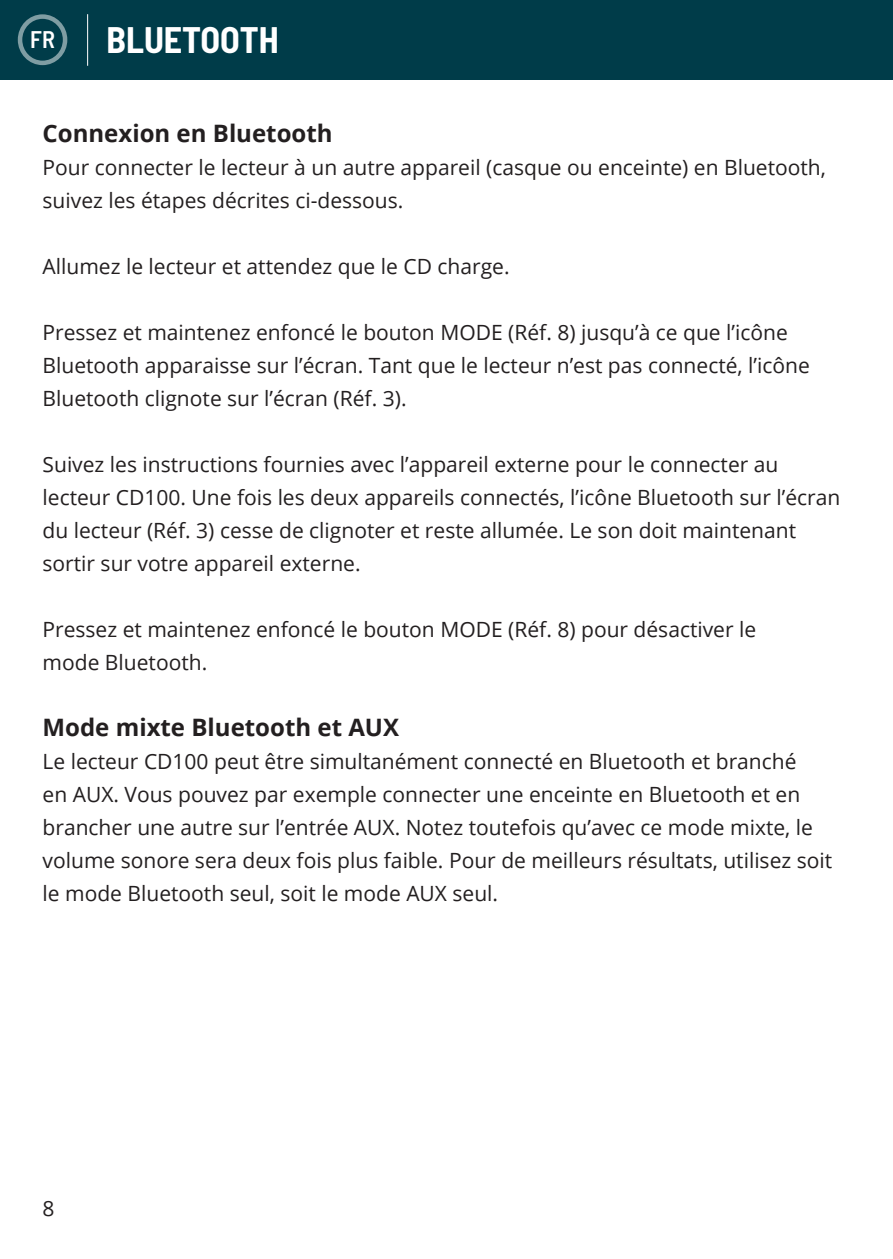
<style>
.page{position:relative;width:893px;height:1259px;background:#fff}
.page>*{position:absolute;margin:0;border:0;box-sizing:border-box;transform-origin:0 0}
.t1{font:700 semi-condensed 36px "Barlow";color:#fff}
.t2{font:700 24px "Open Sans";color:#231f20}
.t3{font:600 semi-condensed 24px "Barlow";color:#fff}
.t4{font:21px/33px "Open Sans";color:#231f20}
</style>
<div class="page">
<div style="left:0;top:0;width:892px;height:80px;background:#003c49"></div>
<hr style="left:87px;top:14px;width:1px;height:52px;background:#fff">
<div style="left:18px;top:14px;width:49px;height:51px;border:5px solid #fff;border-radius:50%"></div>
<p class="t3" style="left:30px;top:26px;width:26px">FR</p>
<h1 class="t1" style="left:106px;top:27px;width:174px">BLUETOOTH</h1>
<p class="t2" style="left:43px;top:123px;width:291px">Connexion en Bluetooth</p>
<p class="t4" style="left:43px;top:150px;width:784px">Pour connecter le lecteur à un autre appareil (casque ou enceinte) en Bluetooth, suivez les étapes décrites ci-dessous.</p>
<p class="t4" style="left:43px;top:249px;width:468px">Allumez le lecteur et attendez que le CD charge.</p>
<p class="t4" style="left:43px;top:315px;width:768px">Pressez et maintenez enfoncé le bouton MODE (Réf. 8) jusqu’à ce que l’icône<br>Bluetooth apparaisse sur l’écran. Tant que le lecteur n’est pas connecté, l’icône<br>Bluetooth clignote sur l’écran (Réf. 3).</p>
<p class="t4" style="left:43px;top:447px;width:798px">Suivez les instructions fournies avec l’appareil externe pour le connecter au lecteur CD100. Une fois les deux appareils connectés, l’icône Bluetooth sur l’écran du lecteur (Réf. 3) cesse de clignoter et reste allumée. Le son doit maintenant sortir sur votre appareil externe.</p>
<p class="t4" style="left:43px;top:612px;width:714px">Pressez et maintenez enfoncé le bouton MODE (Réf. 8) pour désactiver le mode Bluetooth.</p>
<p class="t2" style="left:43px;top:710px;width:358px">Mode mixte Bluetooth et AUX</p>
<p class="t4" style="left:43px;top:744px;width:790px">Le lecteur CD100 peut être simultanément connecté en Bluetooth et branché<br>en AUX. Vous pouvez par exemple connecter une enceinte en Bluetooth et en brancher une autre sur l’entrée AUX. Notez toutefois qu’avec ce mode mixte, le volume sonore sera deux fois plus faible. Pour de meilleurs résultats, utilisez soit le mode Bluetooth seul, soit le mode AUX seul.</p>
<p class="t4" style="left:43px;top:1192px;width:14px">8</p>
</div>
